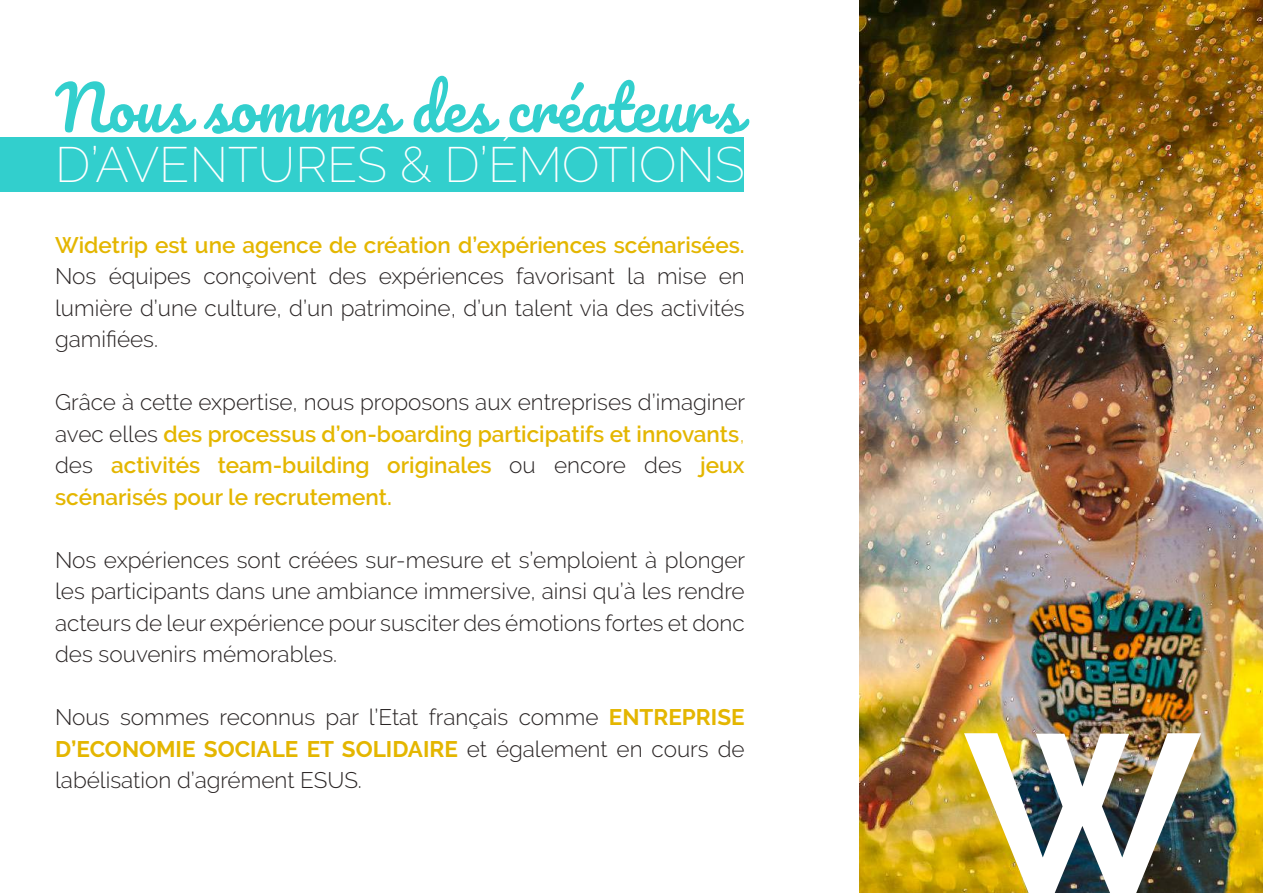
<style>
.page{position:relative;width:1263px;height:893px;background:#fff}
.page>*{position:absolute;margin:0;border:0;box-sizing:border-box;transform-origin:0 0}
.t1{font:60px "Pacifico";color:#32cfcd}
.t2{font:200 49.5px "Raleway";color:#fff}
.t3{font:300 22.5px/31.5px "Raleway";color:#292424;text-align:justify}
.t4{font:600 22.5px/31.5px "Raleway";color:#e4b600;text-align:justify}
.s1{font-weight:300;color:#292424}
.s2{font-weight:300}
.s3{font-weight:700;color:#e4b600}
</style>
<div class="page">
<div style="left:0;top:138px;width:744px;height:54px;background:#32cfcd"></div>
<img style="left:859px;top:0;width:404px;height:893px">
<img style="left:964px;top:733px;width:237px;height:160px">
<h1 class="t1" style="left:55px;top:76px;width:688px">Nous sommes des créateurs</h1>
<h2 class="t2" style="left:55px;top:136px;width:691px">D’AVENTURES &amp; D’ÉMOTIONS</h2>
<p class="t4" style="left:55px;top:229px;width:691px">Widetrip est une agence de création d’expériences scénarisées.</p>
<p class="t3" style="left:55px;top:260px;width:691px">Nos équipes conçoivent des expériences favorisant la mise en lumière d’une culture, d’un patrimoine, d’un talent via des activités gamifiées.</p>
<p class="t4" style="left:55px;top:387px;width:692px"><span class="s1">Grâce à cette expertise, nous proposons aux entreprises d’imaginer avec elles</span> des processus d’on-boarding participatifs et innovants<span class="s2">, </span><span class="s1">des</span> activités team-building originales <span class="s1">ou encore des</span> jeux scénarisés pour le recrutement.</p>
<p class="t3" style="left:55px;top:544px;width:692px">Nos expériences sont créées sur-mesure et s’emploient à plonger les participants dans une ambiance immersive, ainsi qu’à les rendre acteurs de leur expérience pour susciter des émotions fortes et donc des souvenirs mémorables.</p>
<p class="t3" style="left:55px;top:701px;width:691px">Nous sommes reconnus par l’Etat français comme <span class="s3">ENTREPRISE D’ECONOMIE SOCIALE ET SOLIDAIRE</span> et également en cours de labélisation d’agrément ESUS.</p>
</div>
